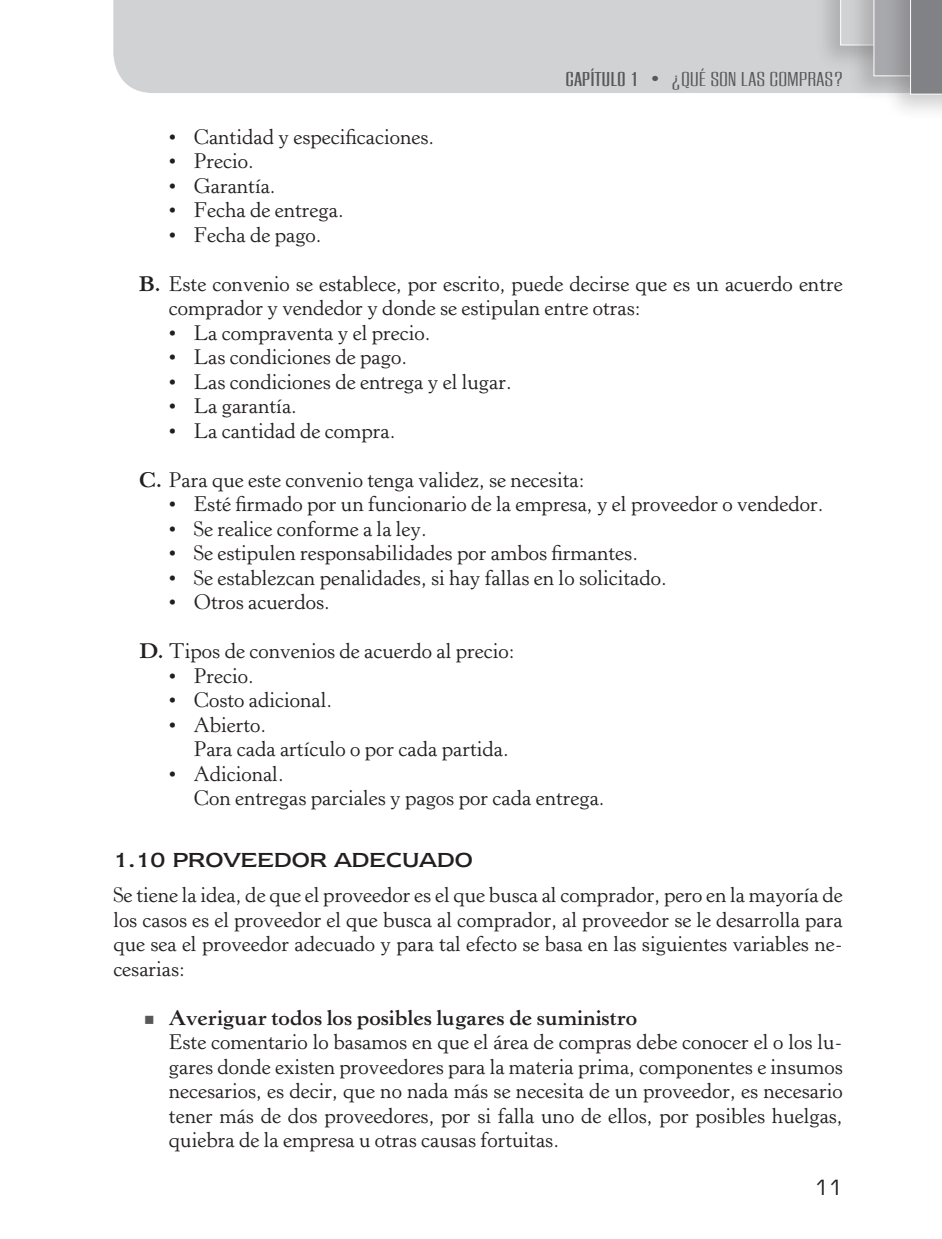
<style>
.page{position:relative;width:942px;height:1239px;background:#fff}
.page>*{position:absolute;margin:0;border:0;box-sizing:border-box;transform-origin:0 0}
.t1{font:23.62px "Newtext IT Cby BT";color:#231f20}
.t2{font:22.75px "Eurostile";color:#231f20}
.t3{font:21px/24.5px "Horley Old Style MT Std";color:#231f20}
.t4{font:300 21px "Europa Grotesque";letter-spacing:.025em;color:#57585a;scale:1.1 1}
.s1{font-weight:500}
.s2{font-family:"Arial";font-weight:400}
.s3{font-weight:700}
.s4{color:#57585a}
</style>
<div class="page">
<div style="left:113px;top:0;width:727px;height:93px;background:#d1d2d4"></div>
<div style="left:812px;top:0;width:130px;height:80px;background:#231f20;opacity:.2"></div>
<div style="left:882px;top:0;width:60px;height:130px;background:#231f20;opacity:.2"></div>
<svg style="left:840px;top:0;width:102px;height:95px;background:#a8a9ab"></svg>
<p class="t4" style="left:566px;top:65px;width:253px"><span class="s1">CAPÍTULO 1</span> <span class="s2">•</span> ¿QUÉ SON LAS COMPRAS?</p>
<p class="t3" style="left:169px;top:125px;width:267px">• Cantidad y especificaciones.</p>
<p class="t3" style="left:169px;top:149px;width:86px">• Precio.</p>
<p class="t3" style="left:169px;top:174px;width:108px">• Garantía.</p>
<p class="t3" style="left:169px;top:198px;width:176px">• Fecha de entrega.</p>
<p class="t3" style="left:169px;top:223px;width:154px">• Fecha de pago.</p>
<p class="t3" style="left:169px;top:272px;width:675px;text-indent:-30px"><span class="s3">B.</span> Este convenio se establece, por escrito, puede decirse que es un acuerdo entre comprador y vendedor y donde se estipulan entre otras:</p>
<p class="t3" style="left:169px;top:321px;width:263px">• La compraventa y el precio.</p>
<p class="t3" style="left:169px;top:345px;width:240px">• Las condiciones de pago.</p>
<p class="t3" style="left:169px;top:370px;width:344px">• Las condiciones de entrega y el lugar.</p>
<p class="t3" style="left:169px;top:394px;width:129px">• La garantía.</p>
<p class="t3" style="left:169px;top:419px;width:228px">• La cantidad de compra.</p>
<p class="t3" style="left:139px;top:468px;width:447px"><span class="s3">C.</span> Para que este convenio tenga validez, se necesita:</p>
<p class="t3" style="left:169px;top:492px;width:656px">• Esté firmado por un funcionario de la empresa, y el proveedor o vendedor.</p>
<p class="t3" style="left:169px;top:517px;width:259px">• Se realice conforme a la ley.</p>
<p class="t3" style="left:169px;top:541px;width:470px">• Se estipulen responsabilidades por ambos firmantes.</p>
<p class="t3" style="left:169px;top:566px;width:499px">• Se establezcan penalidades, si hay fallas en lo solicitado.</p>
<p class="t3" style="left:169px;top:590px;width:162px">• Otros acuerdos.</p>
<p class="t3" style="left:139px;top:639px;width:377px"><span class="s3">D.</span> Tipos de convenios de acuerdo al precio:</p>
<p class="t3" style="left:169px;top:664px;width:86px">• Precio.</p>
<p class="t3" style="left:169px;top:688px;width:165px">• Costo adicional.</p>
<p class="t3" style="left:194px;top:713px;width:316px;text-indent:-25px">• Abierto.<br>Para cada artículo o por cada partida.</p>
<p class="t3" style="left:194px;top:762px;width:412px;text-indent:-25px">• Adicional.<br>Con entregas parciales y pagos por cada entrega.</p>
<p class="t1" style="left:113px;top:846px;width:361px">1.10 PROVEEDOR ADECUADO</p>
<p class="t3" style="left:113px;top:883px;width:731px;text-align:justify">Se tiene la idea, de que el proveedor es el que busca al comprador, pero en la mayoría de los casos es el proveedor el que busca al comprador, al proveedor se le desarrolla para que sea el proveedor adecuado y para tal efecto se basa en las siguientes variables ne&shy;cesarias:</p>
<p class="t3" style="left:169px;top:1005px;width:675px;text-indent:-25px"><span class="s4">■</span> <span class="s3">Averiguar todos los posibles lugares de suministro<br></span>Este comentario lo basamos en que el área de compras debe conocer el o los lu&shy;gares donde existen proveedores para la materia prima, componentes e insumos necesarios, es decir, que no nada más se necesita de un proveedor, es necesario tener más de dos proveedores, por si falla uno de ellos, por posibles huelgas, quiebra de la empresa u otras causas fortuitas.</p>
<p class="t2" style="left:815px;top:1175px;width:29px">11</p>
</div>
